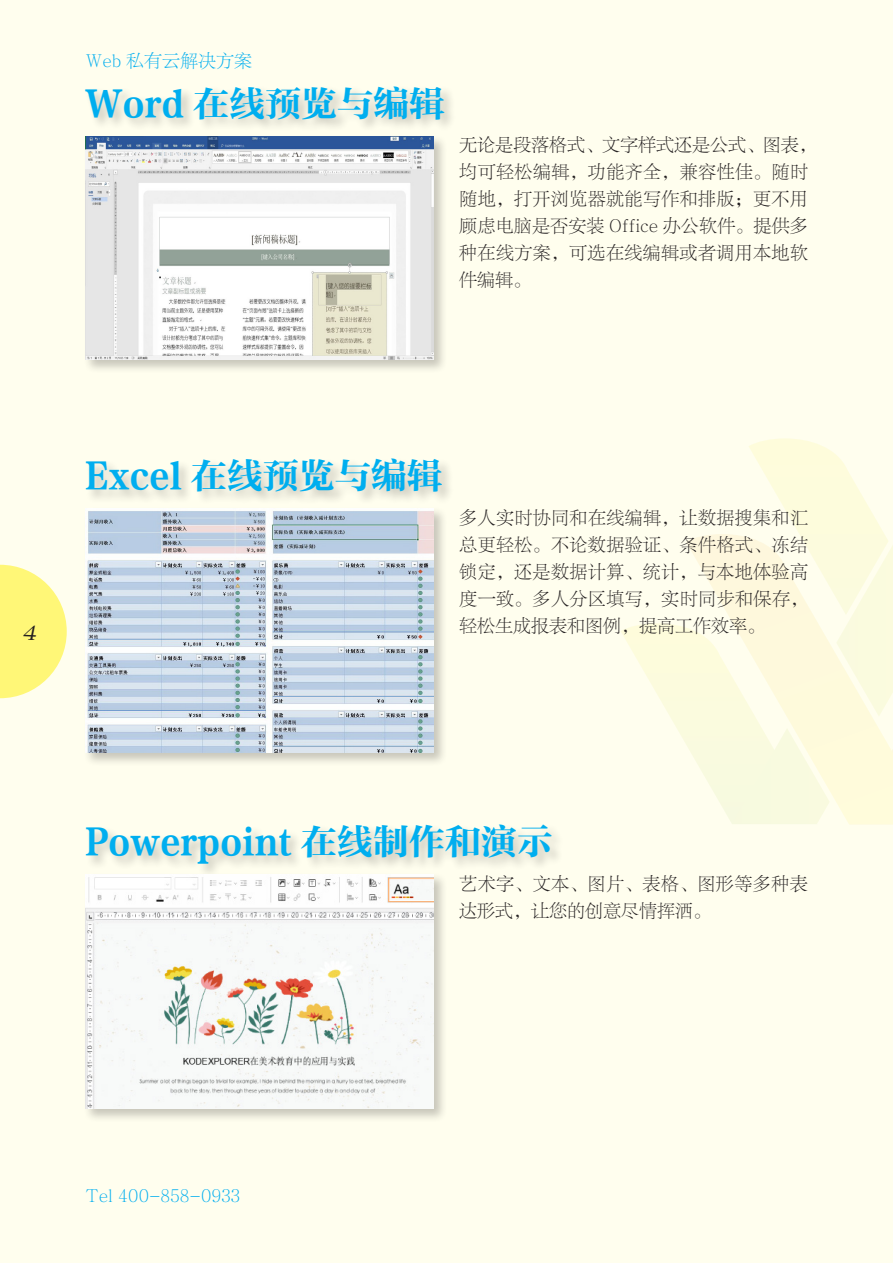
<style>
.page{position:relative;width:893px;height:1263px;background:#fffeee}
.page>*{position:absolute;margin:0;border:0;box-sizing:border-box;transform-origin:0 0}
.t1{font:36px "FZCYSK GBK1 0";color:#00aeef}
.t2{font:italic 21px "Lucida Calligraphy";color:#231f20}
.介绍文字样式2{font:18px/27px "FZLTSK GBK1 0";letter-spacing:.02em;color:#231f20}
.t3{font:18px "FZLTSK GBK1 0";color:#00aeef}
</style>
<div class="page">
<svg style="left:0;top:565px;width:67px;height:133px"></svg>
<svg style="left:621px;top:623px;width:65px;height:120px"></svg>
<svg style="left:749px;top:438px;width:135px;height:96px"></svg>
<svg style="left:686px;top:534px;width:207px;height:290px"></svg>
<div style="left:84px;top:85px;width:374px;height:48px;background:#231f20;opacity:.25"></div>
<div style="left:83px;top:134px;width:365px;height:240px;background:#231f20;opacity:.25"></div>
<img style="left:85px;top:136px;width:349px;height:224px">
<div style="left:84px;top:457px;width:372px;height:49px;background:#231f20;opacity:.25"></div>
<div style="left:83px;top:506px;width:365px;height:261px;background:#231f20;opacity:.25"></div>
<img style="left:85px;top:509px;width:349px;height:244px">
<div style="left:84px;top:823px;width:481px;height:55px;background:#231f20;opacity:.25"></div>
<div style="left:83px;top:872px;width:365px;height:251px;background:#231f20;opacity:.25"></div>
<img style="left:85px;top:874px;width:349px;height:234px">
<p class="t3" style="left:85px;top:52px;width:169px">Web 私有云解决方案</p>
<p class="t1" style="left:85px;top:84px;width:362px">Word 在线预览与编辑</p>
<p class="介绍文字样式2" style="left:459px;top:132px;width:359px">无论是段落格式、文字样式还是公式、图表，均可轻松编辑，功能齐全，兼容性佳。随时随地，打开浏览器就能写作和排版；更不用顾虑电脑是否安装 Office 办公软件。提供多种在线方案，可选在线编辑或者调用本地软件编辑。</p>
<p class="t2" style="left:23px;top:617px;width:15px">4</p>
<p class="t1" style="left:85px;top:456px;width:359px">Excel 在线预览与编辑</p>
<p class="介绍文字样式2" style="left:459px;top:505px;width:350px;text-align:justify">多人实时协同和在线编辑，让数据搜集和汇总更轻松。不论数据验证、条件格式、冻结锁定，还是数据计算、统计，与本地体验高度一致。多人分区填写，实时同步和保存，轻松生成报表和图例，提高工作效率。</p>
<p class="t1" style="left:85px;top:822px;width:469px">Powerpoint 在线制作和演示</p>
<p class="介绍文字样式2" style="left:459px;top:870px;width:350px">艺术字、文本、图片、表格、图形等多种表达形式，让您的创意尽情挥洒。</p>
<p class="t3" style="left:85px;top:1186px;width:157px">Tel 400-858-0933</p>
</div>
